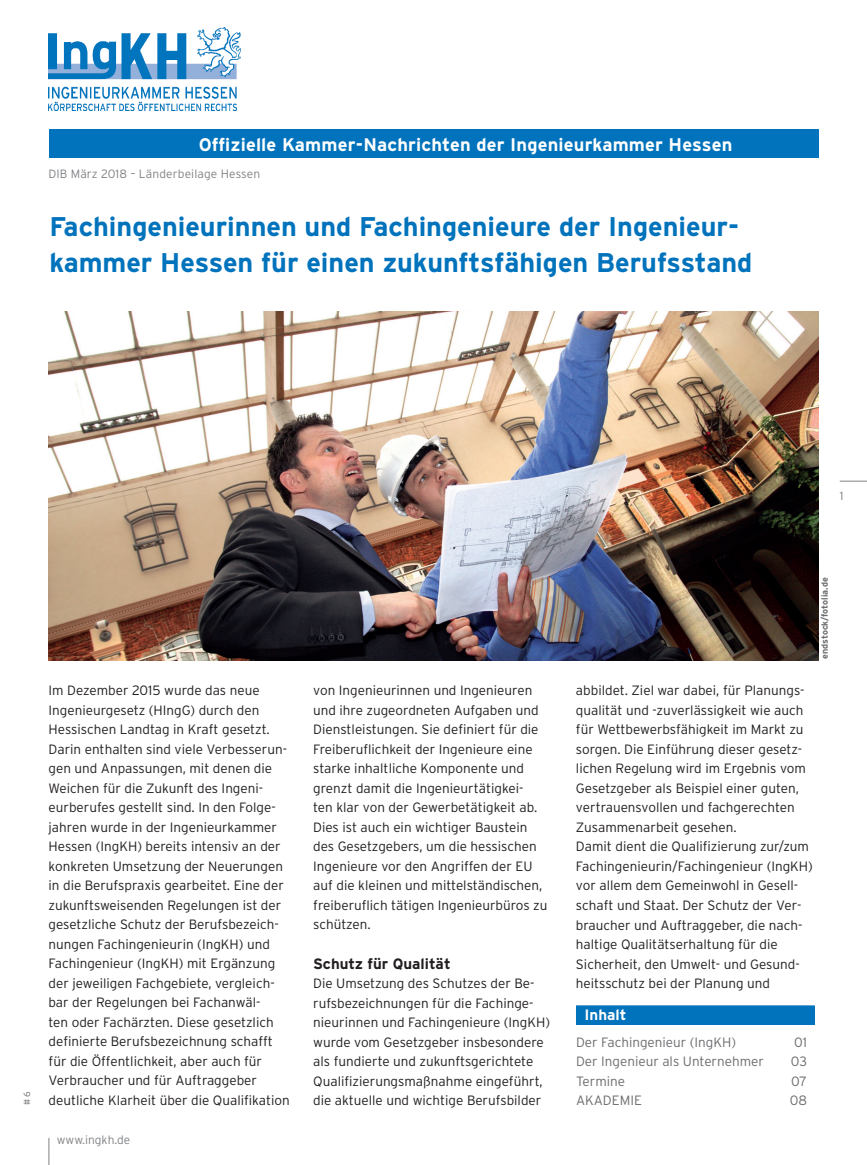
<style>
.page{position:relative;width:867px;height:1165px;background:#fff}
.page>*{position:absolute;margin:0;border:0;box-sizing:border-box;transform-origin:0 0}
.t1{font:700 27px/36px "Interstate";color:#0073bc}
.t2{font:700 18.15px "Interstate";letter-spacing:.01em;color:#fff}
.t3{font:700 15px "Interstate";color:#231f20}
.t4{font:700 15px "Interstate";color:#fff}
.t5{font:300 13.5px/19.5px "Interstate";color:#231f20}
.t6{font:300 13.5px "Interstate";color:#6c6d70}
.t7{font:300 12px "Interstate";letter-spacing:.01em;color:#808285}
.t8{font:700 9px "Interstate";color:#6c6d70}
.t9{font:300 9px "Interstate";color:#6c6d70}
</style>
<div class="page">
<svg style="left:840px;top:480px;width:27px;height:1px"></svg>
<svg style="left:49px;top:1138px;width:1px;height:26px"></svg>
<img style="left:49px;top:28px;width:191px;height:82px">
<div style="left:49px;top:129px;width:769px;height:29px;background:#0073bc"></div>
<div style="left:576px;top:1005px;width:238px;height:19px;background:#0073bc"></div>
<img style="left:49px;top:311px;width:769px;height:349px">
<h2 class="t2" style="left:199px;top:135px;width:535px">Offizielle Kammer-Nachrichten der Ingenieurkammer Hessen</h2>
<p class="t7" style="left:49px;top:167px;width:213px">DIB März 2018 – Länderbeilage Hessen</p>
<h1 class="t1" style="left:49px;top:209px;width:704px">Fachingenieurinnen und Fachingenieure der Ingenieur&shy;kammer Hessen für einen zukunftsfähigen Berufsstand</h1>
<p class="t7" style="left:839px;top:489px;width:5px">1</p>
<p class="t9" style="left:22px;top:1104px;width:15px;rotate:-90deg"># 6</p>
<p class="t5" style="left:49px;top:680px;width:243px">Im Dezember 2015 wurde das neue Ingenieurgesetz (HIngG) durch den Hessischen Landtag in Kraft gesetzt.<br>Darin enthalten sind viele Verbesserun&shy;gen und Anpassungen, mit denen die Weichen für die Zukunft des Ingeni&shy;eurberufes gestellt sind. In den Folge&shy;jahren wurde in der Ingenieurkammer Hessen (IngKH) bereits intensiv an der konkreten Umsetzung der Neuerungen in die Berufspraxis gearbeitet. Eine der zukunftsweisenden Regelungen ist der gesetzliche Schutz der Berufsbezeich&shy;nungen Fachingenieurin (IngKH) und Fachingenieur (IngKH) mit Ergänzung der jeweiligen Fachgebiete, vergleich&shy;bar der Regelungen bei Fachanwäl-<br>ten oder Fachärzten. Diese gesetzlich definierte Berufsbezeichnung schafft für die Öffentlichkeit, aber auch für Verbraucher und für Auftraggeber deutliche Klarheit über die Qualifikation</p>
<p class="t5" style="left:313px;top:680px;width:236px">von Ingenieurinnen und Ingenieuren und ihre zugeordneten Aufgaben und Dienstleistungen. Sie definiert für die Freiberuflichkeit der Ingenieure eine starke inhaltliche Komponente und grenzt damit die Ingenieurtätigkei-<br>ten klar von der Gewerbetätigkeit ab.<br>Dies ist auch ein wichtiger Baustein des Gesetzgebers, um die hessischen Ingenieure vor den Angriffen der EU auf die kleinen und mittelständischen, freiberuflich tätigen Ingenieurbüros zu schützen.</p>
<p class="t3" style="left:313px;top:954px;width:139px">Schutz für Qualität</p>
<p class="t5" style="left:313px;top:973px;width:238px">Die Umsetzung des Schutzes der Be&shy;rufsbezeichnungen für die Fachinge&shy;nieurinnen und Fachingenieure (IngKH) wurde vom Gesetzgeber insbesondere als fundierte und zukunftsgerichtete Qualifizierungsmaßnahme eingeführt, die aktuelle und wichtige Berufsbilder</p>
<p class="t7" style="left:57px;top:1133px;width:75px">www.ingkh.de</p>
<p class="t8" style="left:819px;top:659px;width:83px;rotate:-90deg">endstock/fotolia.de</p>
<p class="t5" style="left:576px;top:680px;width:238px">abbildet. Ziel war dabei, für Planungs&shy;qualität und -zuverlässigkeit wie auch für Wettbewerbsfähigkeit im Markt zu sorgen. Die Einführung dieser gesetz&shy;lichen Regelung wird im Ergebnis vom Gesetzgeber als Beispiel einer guten, vertrauensvollen und fachgerechten Zusammenarbeit gesehen.<br>Damit dient die Qualifizierung zur/zum Fachingenieurin/Fachingenieur (IngKH) vor allem dem Gemeinwohl in Gesell&shy;schaft und Staat. Der Schutz der Ver&shy;braucher und Auftraggeber, die nach&shy;haltige Qualitätserhaltung für die Sicherheit, den Umwelt- und Gesund&shy;heitsschutz bei der Planung und</p>
<p class="t4" style="left:584px;top:1005px;width:43px">Inhalt</p>
<p class="t6" style="left:576px;top:1034px;width:162px">Der Fachingenieur (IngKH)</p>
<p class="t6" style="left:794px;top:1034px;width:14px">01</p>
<p class="t6" style="left:576px;top:1053px;width:189px">Der Ingenieur als Unternehmer</p>
<p class="t6" style="left:791px;top:1053px;width:18px">03</p>
<p class="t6" style="left:576px;top:1073px;width:51px">Termine</p>
<p class="t6" style="left:791px;top:1073px;width:18px">07</p>
<p class="t6" style="left:576px;top:1092px;width:68px">AKADEMIE</p>
<p class="t6" style="left:789px;top:1092px;width:19px">08</p>
</div>
